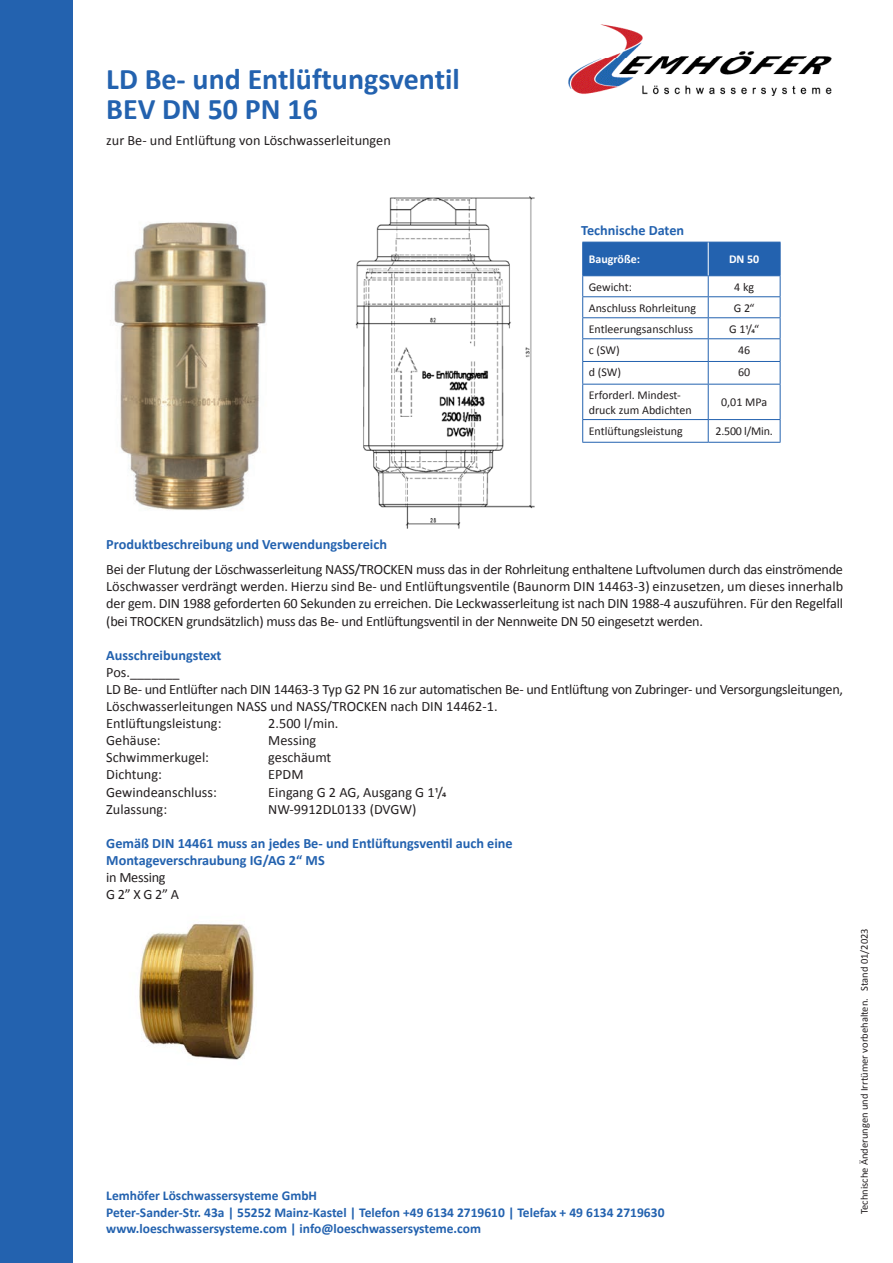
<style>
.page{position:relative;width:893px;height:1263px;background:#fff}
.page>*{position:absolute;margin:0;border:0;box-sizing:border-box;transform-origin:0 0}
.t1{font:700 30px "Calibri";color:#2362af}
.t2{font:14.25px/17.1px "Calibri";color:#231f20;text-align:justify}
.t3{font:14.25px/17.1px "Calibri";letter-spacing:-.02em;color:#231f20}
.t4{font:700 14.25px "Calibri";color:#2362af}
.t5{font:700 13.5px "Calibri";color:#2362af}
.t6{font:12px/14.4px "Calibri";color:#231f20}
.t7{font:700 12px "Calibri";color:#fff}
.t8{font:10.5px "Calibri";color:#231f20}
</style>
<div class="page">
<img style="left:355px;top:196px;width:180px;height:333px">
<img style="left:114px;top:222px;width:152px;height:288px">
<svg style="left:582px;top:242px;width:199px;height:142px"></svg>
<hr style="left:582px;top:384px;width:126px;height:1px;background:#2362af">
<hr style="left:582px;top:384px;width:1px;height:35px;background:#2362af">
<hr style="left:708px;top:384px;width:72px;height:1px;background:#2362af">
<hr style="left:708px;top:384px;width:1px;height:35px;background:#2362af">
<hr style="left:780px;top:384px;width:1px;height:35px;background:#2362af">
<hr style="left:582px;top:419px;width:126px;height:1px;background:#2362af">
<svg style="left:582px;top:420px;width:1px;height:22px"></svg>
<hr style="left:708px;top:419px;width:72px;height:1px;background:#2362af">
<svg style="left:708px;top:420px;width:1px;height:22px"></svg>
<svg style="left:780px;top:420px;width:1px;height:22px"></svg>
<hr style="left:582px;top:442px;width:126px;height:1px;background:#2362af">
<hr style="left:708px;top:442px;width:72px;height:1px;background:#2362af">
<hr style="left:708px;top:242px;width:1px;height:33px;background:#fff">
<img style="left:139px;top:923px;width:115px;height:137px">
<div style="left:0;top:0;width:72px;height:1263px;background:#2362af"></div>
<img style="left:568px;top:24px;width:264px;height:72px">
<p class="t1" style="left:106px;top:60px;width:355px">LD Be- und Entlüftungsventil</p>
<p class="t1" style="left:106px;top:90px;width:213px">BEV DN 50 PN 16</p>
<p class="t2" style="left:106px;top:131px;width:286px">zur Be- und Entlüftung von Löschwasserleitungen</p>
<p class="t4" style="left:581px;top:221px;width:104px">Technische Daten</p>
<p class="t7" style="left:589px;top:252px;width:53px">Baugröße:</p>
<p class="t7" style="left:729px;top:252px;width:32px">DN 50</p>
<p class="t6" style="left:589px;top:280px;width:45px">Gewicht:</p>
<p class="t6" style="left:734px;top:280px;width:21px">4 kg</p>
<p class="t6" style="left:589px;top:301px;width:109px">Anschluss Rohrleitung</p>
<p class="t6" style="left:734px;top:301px;width:22px">G 2“</p>
<p class="t6" style="left:589px;top:322px;width:106px">Entleerungsanschluss</p>
<p class="t6" style="left:729px;top:322px;width:32px">G 11/4“</p>
<p class="t6" style="left:589px;top:343px;width:33px">c (SW)</p>
<p class="t6" style="left:738px;top:343px;width:14px">46</p>
<p class="t6" style="left:589px;top:365px;width:34px">d (SW)</p>
<p class="t6" style="left:738px;top:365px;width:14px">60</p>
<p class="t6" style="left:589px;top:388px;width:105px">Erforderl. Mindest&shy;druck zum Abdichten</p>
<p class="t6" style="left:721px;top:395px;width:47px">0,01 MPa</p>
<p class="t6" style="left:589px;top:423px;width:96px">Entlüftungsleistung</p>
<p class="t6" style="left:716px;top:423px;width:59px">2.500 l/Min.</p>
<p class="t4" style="left:106px;top:535px;width:282px">Produktbeschreibung und Verwendungsbereich</p>
<p class="t2" style="left:106px;top:561px;width:738px">Bei der Flutung der Löschwasserleitung NASS/TROCKEN muss das in der Rohrleitung enthaltene Luftvolumen durch das einströmende Löschwasser verdrängt werden. Hierzu sind Be- und Entlüftungsventile (Baunorm DIN 14463-3) einzusetzen, um dieses innerhalb der gem. DIN 1988 geforderten 60 Sekunden zu erreichen. Die Leckwasserleitung ist nach DIN 1988-4 auszuführen. Für den Regelfall (bei TROCKEN grundsätzlich) muss das Be- und Entlüftungsventil in der Nennweite DN 50 eingesetzt werden.</p>
<p class="t4" style="left:106px;top:646px;width:117px">Ausschreibungstext</p>
<p class="t2" style="left:106px;top:664px;width:75px">Pos._______</p>
<p class="t3" style="left:106px;top:681px;width:738px">LD Be- und Entlüfter nach DIN 14463-3 Typ G2 PN 16 zur automatischen Be- und Entlüftung von Zubringer- und Versorgungsleitungen,<br>Löschwasserleitungen NASS und NASS/TROCKEN nach DIN 14462-1.</p>
<p class="t2" style="left:106px;top:715px;width:117px">Entlüftungsleistung:</p>
<p class="t2" style="left:268px;top:715px;width:72px">2.500 l/min.</p>
<p class="t2" style="left:106px;top:732px;width:56px">Gehäuse:</p>
<p class="t2" style="left:268px;top:732px;width:49px">Messing</p>
<p class="t2" style="left:106px;top:749px;width:104px">Schwimmerkugel:</p>
<p class="t2" style="left:268px;top:749px;width:65px">geschäumt</p>
<p class="t2" style="left:106px;top:766px;width:57px">Dichtung:</p>
<p class="t2" style="left:268px;top:766px;width:37px">EPDM</p>
<p class="t2" style="left:106px;top:783px;width:112px">Gewindeanschluss:</p>
<p class="t2" style="left:268px;top:783px;width:179px">Eingang G 2 AG, Ausgang G 11/4</p>
<p class="t2" style="left:106px;top:800px;width:62px">Zulassung:</p>
<p class="t2" style="left:268px;top:800px;width:150px">NW-9912DL0133 (DVGW)</p>
<p class="t4" style="left:106px;top:834px;width:408px">Gemäß DIN 14461 muss an jedes Be- und Entlüftungsventil auch eine</p>
<p class="t4" style="left:106px;top:851px;width:220px">Montageverschraubung IG/AG 2“ MS</p>
<p class="t3" style="left:106px;top:869px;width:61px">in Messing</p>
<p class="t2" style="left:106px;top:886px;width:74px">G 2” X G 2” A</p>
<p class="t5" style="left:106px;top:1187px;width:212px">Lemhöfer Löschwassersysteme GmbH</p>
<p class="t5" style="left:106px;top:1203px;width:560px">Peter-Sander-Str. 43a | 55252 Mainz-Kastel | Telefon +49 6134 2719610 | Telefax + 49 6134 2719630</p>
<p class="t5" style="left:106px;top:1220px;width:376px">www.loeschwassersysteme.com | info@loeschwassersysteme.com</p>
<p class="t8" style="left:858px;top:1214px;width:287px;rotate:-90deg">Technische Änderungen und Irrtümer vorbehalten. Stand 01/2023</p>
</div>
